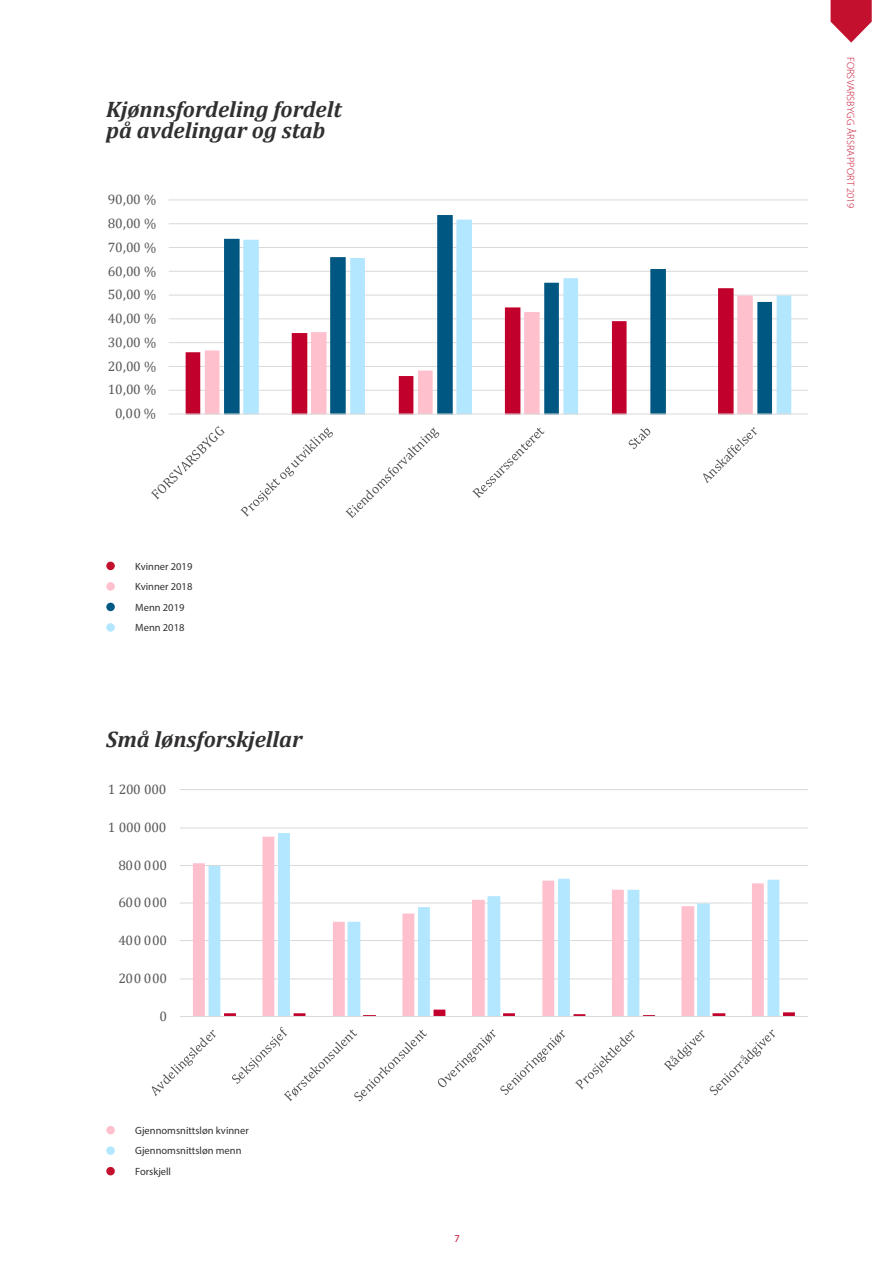
<style>
.page{position:relative;width:893px;height:1263px;background:#fff}
.page>*{position:absolute;margin:0;border:0;box-sizing:border-box;transform-origin:0 0}
.Overskrifter_i_avsni{font:italic 700 22.5px "Cambria";color:#312f30}
.t1{font:13.65px "Cambria";letter-spacing:-.02em;color:#595959}
.Regnskap_skjema{font:10.5px "Myriad Pro";color:#312f30}
.t2{font:300 10.5px "Myriad Pro";letter-spacing:.02em;color:#c3102f}
.t3{font:10.5px "Myriad Pro";color:#c3102f}
</style>
<div class="page">
<hr style="left:169px;top:390px;width:639px;height:1px;background:#d9d9d9">
<hr style="left:169px;top:366px;width:639px;height:1px;background:#d9d9d9">
<hr style="left:169px;top:342px;width:639px;height:1px;background:#d9d9d9">
<hr style="left:169px;top:318px;width:639px;height:1px;background:#d9d9d9">
<hr style="left:169px;top:295px;width:639px;height:1px;background:#d9d9d9">
<hr style="left:169px;top:271px;width:639px;height:1px;background:#d9d9d9">
<hr style="left:169px;top:247px;width:639px;height:1px;background:#d9d9d9">
<hr style="left:169px;top:223px;width:639px;height:1px;background:#d9d9d9">
<hr style="left:169px;top:199px;width:639px;height:1px;background:#d9d9d9">
<svg style="left:186px;top:294px;width:38px;height:120px"></svg>
<svg style="left:205px;top:295px;width:19px;height:119px"></svg>
<svg style="left:224px;top:215px;width:248px;height:199px;fill:#005782"></svg>
<svg style="left:243px;top:220px;width:548px;height:194px"></svg>
<hr style="left:169px;top:414px;width:639px;height:1px;background:#d9d9d9">
<svg style="left:151px;top:426px;width:74px;height:74px"></svg>
<svg style="left:240px;top:427px;width:93px;height:90px"></svg>
<svg style="left:345px;top:428px;width:94px;height:90px"></svg>
<svg style="left:472px;top:428px;width:72px;height:70px"></svg>
<svg style="left:629px;top:428px;width:21px;height:21px"></svg>
<svg style="left:703px;top:427px;width:54px;height:56px"></svg>
<hr style="left:180px;top:978px;width:628px;height:1px;background:#d9d9d9">
<hr style="left:180px;top:940px;width:628px;height:1px;background:#d9d9d9">
<hr style="left:180px;top:902px;width:628px;height:1px;background:#d9d9d9">
<hr style="left:180px;top:865px;width:628px;height:1px;background:#d9d9d9">
<hr style="left:180px;top:827px;width:628px;height:1px;background:#d9d9d9">
<hr style="left:180px;top:789px;width:628px;height:1px;background:#d9d9d9">
<svg style="left:193px;top:863px;width:15px;height:153px;fill:#ffc0ce"></svg>
<svg style="left:208px;top:833px;width:571px;height:183px"></svg>
<svg style="left:224px;top:1009px;width:571px;height:7px"></svg>
<hr style="left:180px;top:1016px;width:628px;height:1px;background:#d9d9d9">
<svg style="left:152px;top:1030px;width:64px;height:66px"></svg>
<svg style="left:232px;top:1026px;width:195px;height:75px"></svg>
<svg style="left:438px;top:1029px;width:127px;height:66px"></svg>
<svg style="left:575px;top:1030px;width:60px;height:59px"></svg>
<svg style="left:664px;top:1029px;width:111px;height:66px"></svg>
<div style="left:106px;top:1126px;width:9px;height:8px;background:#ffc0ce;border-radius:50%"></div>
<div style="left:106px;top:1146px;width:9px;height:9px;background:#b3e6ff;border-radius:50%"></div>
<div style="left:106px;top:1167px;width:9px;height:8px;background:#c3102f;border-radius:50%"></div>
<div style="left:106px;top:562px;width:9px;height:8px;background:#c3102f;border-radius:50%"></div>
<div style="left:106px;top:582px;width:9px;height:9px;background:#ffc0ce;border-radius:50%"></div>
<div style="left:106px;top:603px;width:9px;height:8px;background:#005983;border-radius:50%"></div>
<div style="left:106px;top:623px;width:9px;height:9px;background:#b3e6ff;border-radius:50%"></div>
<svg style="left:831px;top:0;width:41px;height:43px"></svg>
<p class="Overskrifter_i_avsni" style="left:106px;top:93px;width:237px">Kjønnsfordeling fordelt</p>
<p class="Overskrifter_i_avsni" style="left:106px;top:114px;width:220px">på avdelingar og stab</p>
<p class="t1" style="left:108px;top:192px;width:50px">90,00 %</p>
<p class="t1" style="left:108px;top:215px;width:50px">80,00 %</p>
<p class="t1" style="left:108px;top:239px;width:50px">70,00 %</p>
<p class="t1" style="left:108px;top:263px;width:50px">60,00 %</p>
<p class="t1" style="left:108px;top:287px;width:50px">50,00 %</p>
<p class="t1" style="left:108px;top:310px;width:50px">40,00 %</p>
<p class="t1" style="left:108px;top:334px;width:50px">30,00 %</p>
<p class="t1" style="left:108px;top:358px;width:50px">20,00 %</p>
<p class="t1" style="left:108px;top:382px;width:50px">10,00 %</p>
<p class="t1" style="left:115px;top:405px;width:42px">0,00 %</p>
<p class="Regnskap_skjema" style="left:135px;top:559px;width:59px">Kvinner 2019</p>
<p class="Regnskap_skjema" style="left:135px;top:580px;width:59px">Kvinner 2018</p>
<p class="Regnskap_skjema" style="left:135px;top:600px;width:51px">Menn 2019</p>
<p class="Regnskap_skjema" style="left:135px;top:621px;width:51px">Menn 2018</p>
<p class="Overskrifter_i_avsni" style="left:106px;top:723px;width:197px">Små lønsforskjellar</p>
<p class="t1" style="left:108px;top:781px;width:60px">1 200 000</p>
<p class="t1" style="left:108px;top:819px;width:60px">1 000 000</p>
<p class="t1" style="left:118px;top:857px;width:50px">800 000</p>
<p class="t1" style="left:118px;top:895px;width:50px">600 000</p>
<p class="t1" style="left:118px;top:932px;width:50px">400 000</p>
<p class="t1" style="left:118px;top:970px;width:50px">200 000</p>
<p class="t1" style="left:159px;top:1008px;width:9px">0</p>
<p class="Regnskap_skjema" style="left:135px;top:1124px;width:115px">Gjennomsnittsløn kvinner</p>
<p class="Regnskap_skjema" style="left:135px;top:1144px;width:108px">Gjennomsnittsløn menn</p>
<p class="Regnskap_skjema" style="left:135px;top:1165px;width:37px">Forskjell</p>
<p class="t3" style="left:454px;top:1232px;width:7px">7</p>
<p class="t2" style="left:857px;top:57px;width:153px;rotate:90deg">FORSVARSBYGG ÅRSRAPPORT 2019</p>
</div>
